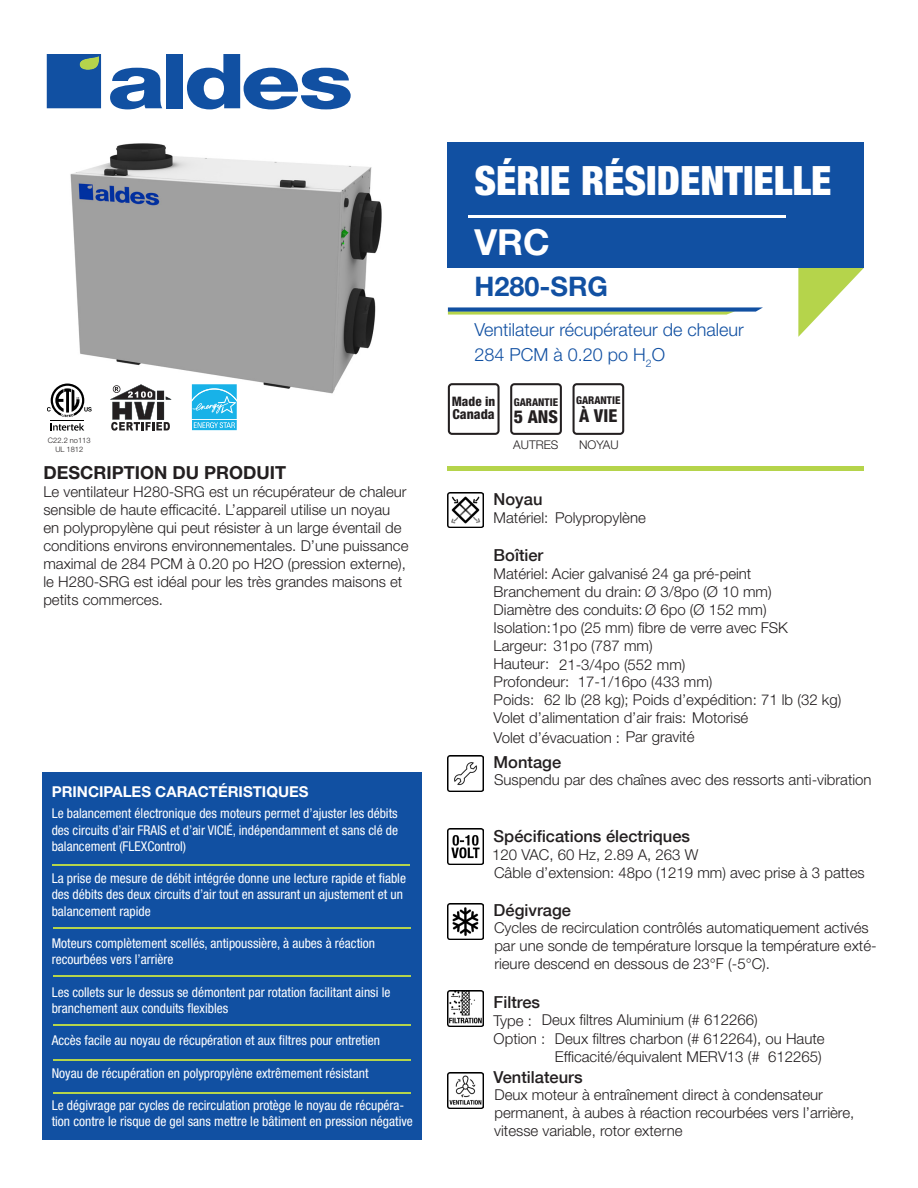
<style>
.page{position:relative;width:918px;height:1188px;background:#fff}
.page>*{position:absolute;margin:0;border:0;box-sizing:border-box;transform-origin:0 0}
.t1{font:900 condensed 40.5px "Helvetica Neue LT Std";color:#fff}
.t2{font:700 36px "Helvetica Neue LT Std";color:#fff}
.t3{font:700 27px "Helvetica Neue LT Std";color:#1150a2}
.t4{font:300 18px "Helvetica Neue LT Std";color:#1150a2}
.t5{font:700 18px "Helvetica Neue LT Std";color:#231f20}
.t6{font:800 condensed 17.85px "Helvetica Neue LT Std";color:#231f20}
.t7{font:500 16.5px "Helvetica Neue LT Com";color:#231f20}
.t8{font:300 15px/18px "Helvetica Neue LT Std";color:#231f20}
.t9{font:700 15px "Helvetica Neue LT Std";color:#fff}
.t10{font:800 condensed 13.8px "Helvetica Neue LT Std";color:#231f20}
.t11{font:condensed 13.5px/16.2px "Helvetica Neue LT Std";color:#fff}
.t12{font:800 condensed 13.05px "Helvetica Neue LT Std";color:#231f20}
.t13{font:300 12px "Helvetica Neue LT Std";color:#231f20}
.t14{font:800 condensed 10.8px "Helvetica Neue LT Std";color:#231f20}
.t15{font:300 7.5px "Helvetica Neue LT Std";color:#231f20}
</style>
<div class="page">
<img style="left:448px;top:492px;width:35px;height:36px">
<img style="left:448px;top:755px;width:36px;height:37px">
<img style="left:448px;top:829px;width:35px;height:36px">
<img style="left:448px;top:903px;width:35px;height:36px">
<img style="left:448px;top:991px;width:35px;height:36px">
<img style="left:448px;top:1072px;width:35px;height:36px">
<svg style="left:798px;top:268px;width:66px;height:69px"></svg>
<svg style="left:448px;top:307px;width:315px;height:8px;background:#6d9795"></svg>
<div style="left:448px;top:142px;width:416px;height:126px;background:#1150a2"></div>
<hr style="left:469px;top:215px;width:317px;height:3px;background:#fff">
<svg style="left:110px;top:68px;width:52px;height:41px"></svg>
<div style="left:166px;top:54px;width:17px;height:54px;background:#1150a2"></div>
<svg style="left:187px;top:54px;width:164px;height:55px"></svg>
<svg style="left:47px;top:54px;width:54px;height:54px;background:#1b589c"></svg>
<div style="left:42px;top:773px;width:379px;height:367px;background:#1150a2"></div>
<svg style="left:510px;top:383px;width:52px;height:52px"></svg>
<svg style="left:573px;top:383px;width:51px;height:52px"></svg>
<svg style="left:448px;top:383px;width:52px;height:52px"></svg>
<hr style="left:53px;top:928px;width:358px;height:1px;background:#b5d44b">
<div style="left:448px;top:466px;width:416px;height:5px;background:#b5d44b"></div>
<hr style="left:53px;top:975px;width:358px;height:1px;background:#b5d44b">
<hr style="left:53px;top:1024px;width:358px;height:1px;background:#b5d44b">
<hr style="left:53px;top:1059px;width:358px;height:1px;background:#b5d44b">
<hr style="left:53px;top:1092px;width:358px;height:1px;background:#b5d44b">
<img style="left:64px;top:143px;width:318px;height:257px">
<svg style="left:110px;top:384px;width:61px;height:47px"></svg>
<div style="left:191px;top:383px;width:47px;height:37px;background:#fff"></div>
<svg style="left:191px;top:384px;width:46px;height:47px;background:#47c1ec"></svg>
<svg style="left:51px;top:423px;width:33px;height:8px"></svg>
<hr style="left:51px;top:420px;width:33px;height:1px;background:#000">
<svg style="left:47px;top:384px;width:45px;height:33px"></svg>
<hr style="left:52px;top:865px;width:358px;height:1px;background:#b5d44b">
<p class="t15" style="left:48px;top:436px;width:44px">C22.2 no113</p>
<p class="t15" style="left:55px;top:445px;width:29px">UL 1812</p>
<p class="t5" style="left:43px;top:461px;width:244px">DESCRIPTION DU PRODUIT</p>
<p class="t8" style="left:43px;top:482px;width:367px">Le ventilateur H280-SRG est un récupérateur de chaleur sensible de haute efficacité. L’appareil utilise un noyau en polypropylène qui peut résister à un large éventail de conditions environs environnementales. D’une puissance maximal de 284 PCM à 0.20 po H2O (pression externe), le H280-SRG est idéal pour les très grandes maisons et petits commerces.</p>
<p class="t9" style="left:52px;top:783px;width:258px">PRINCIPALES CARACTÉRISTIQUES</p>
<p class="t11" style="left:52px;top:805px;width:348px;text-align:justify">Le balancement électronique des moteurs permet d’ajuster les débits des circuits d’air FRAIS et d’air VICIÉ, indépendamment et sans clé de balancement (FLEXControl)</p>
<p class="t11" style="left:52px;top:870px;width:356px">La prise de mesure de débit intégrée donne une lecture rapide et fiable des débits des deux circuits d’air tout en assurant un ajustement et un balancement rapide</p>
<p class="t11" style="left:52px;top:935px;width:325px">Moteurs complètement scellés, antipoussière, à aubes à réaction</p>
<p class="t11" style="left:52px;top:951px;width:123px">recourbées vers l’arrière</p>
<p class="t11" style="left:52px;top:984px;width:340px">Les collets sur le dessus se démontent par rotation facilitant ainsi le branchement aux conduits flexibles</p>
<p class="t11" style="left:52px;top:1032px;width:330px">Accès facile au noyau de récupération et aux filtres pour entretien</p>
<p class="t11" style="left:52px;top:1065px;width:318px">Noyau de récupération en polypropylène extrêmement résistant</p>
<p class="t11" style="left:52px;top:1097px;width:363px">Le dégivrage par cycles de recirculation protège le noyau de récupéra&shy;tion contre le risque de gel sans mettre le bâtiment en pression négative</p>
<h1 class="t1" style="left:475px;top:155px;width:359px">SÉRIE RÉSIDENTIELLE</h1>
<p class="t2" style="left:475px;top:220px;width:77px">VRC</p>
<p class="t3" style="left:475px;top:270px;width:135px">H280-SRG</p>
<p class="t4" style="left:475px;top:319px;width:271px">Ventilateur récupérateur de chaleur</p>
<p class="t4" style="left:475px;top:343px;width:192px">284 PCM à 0.20 po H<sub>2</sub>O</p>
<p class="t14" style="left:514px;top:396px;width:46px">GARANTIE</p>
<p class="t6" style="left:514px;top:405px;width:46px">5 ANS</p>
<p class="t12" style="left:452px;top:393px;width:45px">Made in</p>
<p class="t14" style="left:576px;top:394px;width:46px">GARANTIE</p>
<p class="t10" style="left:452px;top:406px;width:44px">Canada</p>
<p class="t6" style="left:579px;top:405px;width:40px">À VIE</p>
<p class="t13" style="left:513px;top:438px;width:47px">AUTRES</p>
<p class="t13" style="left:579px;top:438px;width:41px">NOYAU</p>
<p class="t7" style="left:494px;top:489px;width:50px">Noyau</p>
<p class="t8" style="left:494px;top:509px;width:154px">Matériel: Polypropylène</p>
<p class="t7" style="left:494px;top:545px;width:51px">Boîtier</p>
<p class="t8" style="left:494px;top:564px;width:296px">Matériel: Acier galvanisé 24 ga pré-peint Branchement du drain: Ø 3/8po (Ø 10 mm)<br>Diamètre des conduits: Ø 6po (Ø 152 mm)<br>Isolation:1po (25 mm) fibre de verre avec FSK</p>
<p class="t8" style="left:494px;top:637px;width:256px">Largeur: 31po (787 mm)<br>Hauteur:<br>Profondeur:<br>Poids:<br>Volet d’alimentation d’air frais: Motorisé</p>
<p class="t8" style="left:494px;top:728px;width:202px">Volet d’évacuation : Par gravité</p>
<p class="t7" style="left:494px;top:752px;width:69px">Montage</p>
<p class="t8" style="left:559px;top:655px;width:128px">21-3/4po (552 mm)</p>
<p class="t8" style="left:578px;top:672px;width:136px">17-1/16po (433 mm)</p>
<p class="t8" style="left:544px;top:691px;width:299px">62 lb (28 kg); Poids d’expédition: 71 lb (32 kg)</p>
<p class="t8" style="left:494px;top:771px;width:379px">Suspendu par des chaînes avec des ressorts anti-vibration</p>
<p class="t7" style="left:494px;top:826px;width:198px">Spécifications électriques</p>
<p class="t8" style="left:492px;top:845px;width:208px">120 VAC, 60 Hz, 2.89 A, 263 W</p>
<p class="t8" style="left:494px;top:863px;width:372px">Câble d’extension: 48po (1219 mm) avec prise à 3 pattes</p>
<p class="t7" style="left:494px;top:900px;width:79px">Dégivrage</p>
<p class="t8" style="left:494px;top:919px;width:384px">Cycles de recirculation contrôlés automatiquement activés par une sonde de température lorsque la température exté&shy;rieure descend en dessous de 23°F (-5°C).</p>
<p class="t7" style="left:494px;top:992px;width:48px">Filtres</p>
<p class="t8" style="left:494px;top:1011px;width:53px">Type :<br>Option :</p>
<p class="t7" style="left:494px;top:1067px;width:90px">Ventilateurs</p>
<p class="t8" style="left:542px;top:1011px;width:217px">Deux filtres Aluminium (# 612266)</p>
<p class="t8" style="left:555px;top:1029px;width:271px">Deux filtres charbon (# 612264), ou Haute<br>Efficacité/équivalent MERV13 (# 612265)</p>
<p class="t8" style="left:494px;top:1085px;width:362px">Deux moteur à entraînement direct à condensateur permanent, à aubes à réaction recourbées vers l’arrière, vitesse variable, rotor externe</p>
</div>
